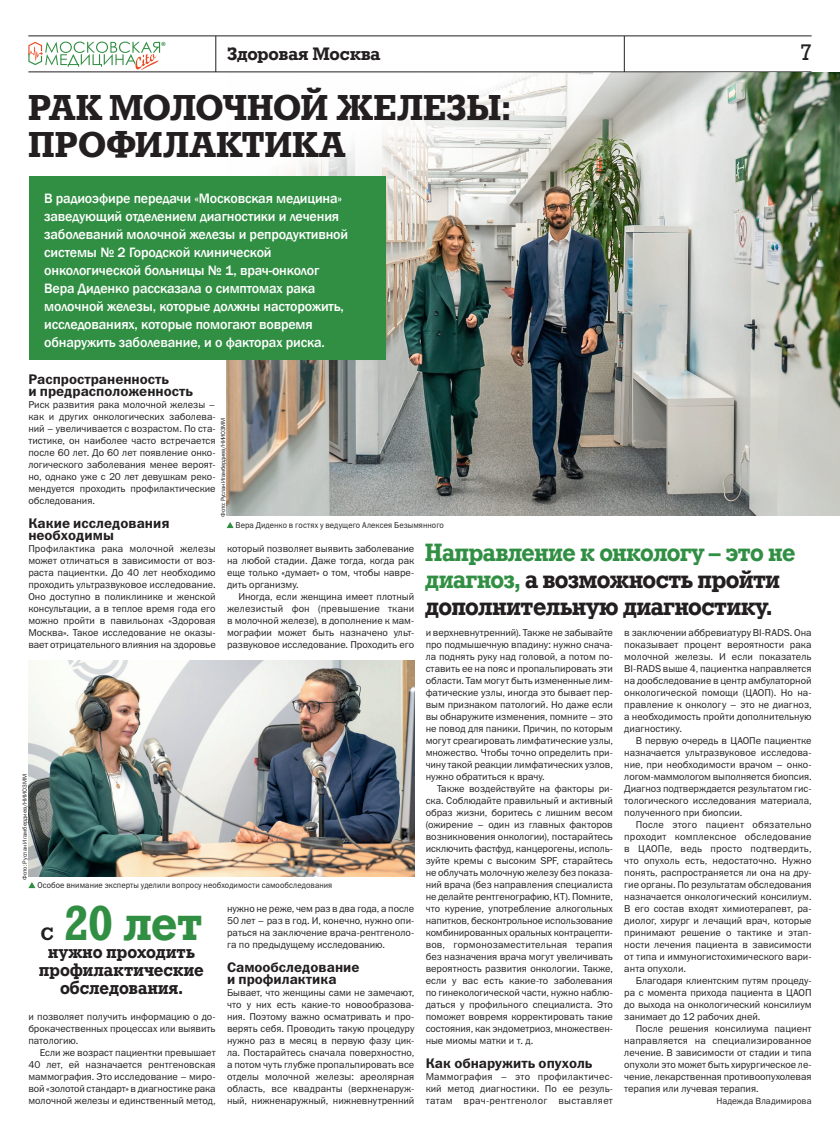
<style>
.page{position:relative;width:840px;height:1134px;background:#fff}
.page>*{position:absolute;margin:0;border:0;box-sizing:border-box;transform-origin:0 0}
.VINOS{font:700 49px "Geo Slb 712 Md BT";color:#318f43;scale:.95 1}
._01_ZAG_BIG{font:700 36px/37px "Geo Slb 712 Md BT";letter-spacing:.015em;color:#231f20}
.VINOS-2{font:700 25px/27px "Geo Slb 712 Md BT";letter-spacing:-.015em;color:#231f20;scale:.95 1}
.t1{font:22.5px "Geo Slb 712 Md BT";color:#231f20}
.VINOS-3{font:700 18px/18px "Geo Slb 712 Md BT";letter-spacing:.01em;color:#231f20;text-align:center;scale:.95 1}
._03_ТХТ{font:700 18px "Geo Slb 712 Md BT";letter-spacing:-.005em;color:#231f20}
._02_LID_BIG{font:500 14px/18px "Franklin Gothic";letter-spacing:-.01em;color:#fff}
._05_PODZAG{font:14px/12px "Franklin Gothic Demi ITC";color:#231f20}
._03_TEXT2{font:10px/12px "Franklin Gothic Book ITC";color:#231f20;text-align:justify}
._03_ТХТ-2{font:10px/12px "Franklin Gothic Book ITC";color:#231f20;text-align:justify}
._03_TEXT2-2{font:9px "Franklin Gothic Book ITC";letter-spacing:.005em;color:#231f20}
._04_PODPIS_FOTO{font:8.5px "Franklin Gothic Book ITC";letter-spacing:.01em;color:#231f20;scale:.94 1}
.FOTO{font:6px "Franklin Gothic Book ITC";letter-spacing:-.025em;color:#231f20}
.FOTO-2{font:6px "Franklin Gothic Book ITC";color:#231f20}
.t2{font:6px "Franklin Gothic Demi ITC";color:#318f43}
.s1{color:#318f43}
</style>
<div class="page">
<hr style="left:28px;top:36px;width:783px;height:1px;background:#231f20">
<hr style="left:28px;top:72px;width:783px;height:1px;background:#231f20">
<hr style="left:215px;top:36px;width:1px;height:36px;background:#231f20">
<hr style="left:623px;top:36px;width:1px;height:36px;background:#231f20">
<svg style="left:28px;top:42px;width:132px;height:28px"></svg>
<img style="left:227px;top:72px;width:612px;height:444px">
<div style="left:29px;top:176px;width:356px;height:184px;background:#318f43"></div>
<img style="left:28px;top:661px;width:386px;height:215px">
<svg style="left:226px;top:522px;width:7px;height:6px"></svg>
<svg style="left:28px;top:882px;width:7px;height:6px"></svg>
<p class="t2" style="left:161px;top:40px;width:6px">®</p>
<p class="_03_ТХТ" style="left:227px;top:42px;width:155px">Здоровая Москва</p>
<p class="_01_ZAG_BIG" style="left:29px;top:91px;width:484px">РАК МОЛОЧНОЙ ЖЕЛЕЗЫ:<br>ПРОФИЛАКТИКА</p>
<p class="_02_LID_BIG" style="left:44px;top:189px;width:305px">В радиоэфире передачи «Московская медицина» заведующий отделением диагностики и лечения заболеваний молочной железы и репродуктивной системы № 2 Городской клинической онкологической больницы № 1, врач-онколог Вера Диденко рассказала о симптомах рака молочной железы, которые должны насторожить, исследованиях, которые помогают вовремя обнаружить заболевание, и о факторах риска.</p>
<h3 class="t1" style="left:800px;top:38px;width:13px">7</h3>
<p class="_05_PODZAG" style="left:28px;top:374px;width:166px">Распространенность<br>и предрасположенность</p>
<p class="_03_ТХТ-2" style="left:28px;top:398px;width:189px">Риск развития рака молочной железы – как и других онкологических заболева&shy;ний – увеличивается с возрастом. По ста&shy;тистике, он наиболее часто встречается после 60 лет. До 60 лет появление онко&shy;логического заболевания менее вероят&shy;но, однако уже с 20 лет девушкам реко&shy;мендуется проходить профилактические обследования.</p>
<p class="_05_PODZAG" style="left:28px;top:518px;width:142px">Какие исследования необходимы</p>
<p class="_03_ТХТ-2" style="left:28px;top:542px;width:189px">Профилактика рака молочной железы может отличаться в зависимости от воз&shy;раста пациентки. До 40 лет необходимо проходить ультразвуковое исследование.<br>Оно доступно в поликлинике и женской консультации, а в теплое время года его можно пройти в павильонах «Здоровая Москва». Такое исследование не оказы&shy;вает отрицательного влияния на здоровье</p>
<p class="FOTO" style="left:219px;top:516px;width:100px;rotate:-90deg">Фото: Руслан Игамбердиев/НИИОЗММ</p>
<p class="_04_PODPIS_FOTO" style="left:235px;top:520px;width:223px">Вера Диденко в гостях у ведущего Алексея Безымянного</p>
<p class="VINOS-2" style="left:425px;top:540px;width:391px"><span class="s1">Направление к онкологу – это не диагноз,</span> а возможность пройти дополнительную диагностику.</p>
<p class="_03_TEXT2" style="left:227px;top:542px;width:189px">который позволяет выявить заболевание на любой стадии. Даже тогда, когда рак еще только «думает» о том, чтобы навре&shy;дить организму.</p>
<p class="_03_TEXT2" style="left:227px;top:590px;width:189px;text-indent:11px">Иногда, если женщина имеет плотный железистый фон (превышение ткани в молочной железе), в дополнение к мам&shy;мографии может быть назначено ульт&shy;развуковое исследование. Проходить его</p>
<p class="_03_ТХТ-2" style="left:425px;top:626px;width:189px">и верхневнутренний). Также не забывайте про подмышечную впадину: нужно снача&shy;ла поднять руку над головой, а потом по&shy;ставить ее на пояс и пропальпировать эти области. Там могут быть измененные лим&shy;фатические узлы, иногда это бывает пер&shy;вым признаком патологий. Но даже если вы обнаружите изменения, помните – это не повод для паники. Причин, по которым могут среагировать лимфатические узлы, множество. Чтобы точно определить при&shy;чину такой реакции лимфатических узлов, нужно обратиться к врачу.</p>
<p class="_03_TEXT2" style="left:425px;top:782px;width:189px;text-indent:11px">Также воздействуйте на факторы ри&shy;ска. Соблюдайте правильный и активный образ жизни, боритесь с лишним весом (ожирение – один из главных факторов возникновения онкологии), постарайтесь исключить фастфуд, канцерогены, исполь&shy;зуйте кремы с высоким SPF, старайтесь не облучать молочную железу без показа&shy;ний врача (без направления специалиста не делайте рентгенографию, КТ). Помните, что курение, употребление алкогольных напитков, бесконтрольное использование комбинированных оральных контрацепти&shy;вов, гормонозаместительная терапия без назначения врача могут увеличивать вероятность развития онкологии. Также, если у вас есть какие-то заболевания по гинекологической части, нужно наблю&shy;даться у профильного специалиста. Это поможет вовремя корректировать такие состояния, как эндометриоз, множествен&shy;ные миомы матки и т. д.</p>
<p class="_05_PODZAG" style="left:425px;top:1058px;width:168px">Как обнаружить опухоль</p>
<p class="_03_ТХТ-2" style="left:425px;top:1070px;width:189px">Маммография – это профилактичес&shy;кий метод диагностики. По ее резуль&shy;татам врач-рентгенолог выставляет</p>
<p class="_03_ТХТ-2" style="left:624px;top:626px;width:189px">в заключении аббревиатуру BI-RADS. Она показывает процент вероятности рака молочной железы. И если показатель BI-RADS выше 4, пациентка направляется на дообследование в центр амбулаторной онкологической помощи (ЦАОП). Но на&shy;правление к онкологу – это не диагноз, а необходимость пройти дополнительную диагностику.</p>
<p class="_03_TEXT2" style="left:624px;top:734px;width:189px;text-indent:11px">В первую очередь в ЦАОПе пациентке назначается ультразвуковое исследова&shy;ние, при необходимости врачом – онко&shy;логом-маммологом выполняется биопсия.<br>Диагноз подтверждается результатом гис&shy;тологического исследования материала, полученного при биопсии.</p>
<p class="_03_TEXT2" style="left:624px;top:818px;width:189px;text-indent:11px">После этого пациент обязательно проходит комплексное обследование в ЦАОПе, ведь просто подтвердить, что опухоль есть, недостаточно. Нужно понять, распространяется ли она на дру&shy;гие органы. По результатам обследования назначается онкологический консилиум.<br>В его состав входят химиотерапевт, ра&shy;диолог, хирург и лечащий врач, которые принимают решение о тактике и этап&shy;ности лечения пациента в зависимости от типа и иммуногистохимического вари&shy;анта опухоли.</p>
<p class="_03_TEXT2" style="left:624px;top:974px;width:189px;text-indent:11px">Благодаря клиентским путям процеду&shy;ра с момента прихода пациента в ЦАОП до выхода на онкологический консилиум занимает до 12 рабочих дней.</p>
<p class="_03_TEXT2" style="left:624px;top:1022px;width:189px;text-indent:11px">После решения консилиума пациент направляется на специализированное лечение. В зависимости от стадии и типа опухоли это может быть хирургическое ле&shy;чение, лекарственная противоопухолевая терапия или лучевая терапия.</p>
<p class="_03_TEXT2-2" style="left:716px;top:1095px;width:97px">Надежда Владимирова</p>
<p class="FOTO-2" style="left:21px;top:880px;width:108px;rotate:-90deg">Фото: Руслан Игамбердиев/НИИОЗММ</p>
<p class="_04_PODPIS_FOTO" style="left:37px;top:880px;width:315px">Особое внимание эксперты уделили вопросу необходимости самообследования</p>
<p class="VINOS" style="left:64px;top:891px;width:147px">20 лет</p>
<p class="VINOS-3" style="left:39px;top:944px;width:175px">нужно проходить профилактические обследования.</p>
<p class="_03_TEXT2" style="left:227px;top:902px;width:189px">нужно не реже, чем раз в два года, а после 50 лет – раз в год. И, конечно, нужно опи&shy;раться на заключение врача-рентгеноло&shy;га по предыдущему исследованию.</p>
<p class="_05_PODZAG" style="left:227px;top:962px;width:134px">Самообследование и профилактика</p>
<p class="_03_ТХТ-2" style="left:227px;top:986px;width:189px">Бывает, что женщины сами не замечают, что у них есть какие-то новообразова&shy;ния. Поэтому важно осматривать и про&shy;верять себя. Проводить такую процедуру нужно раз в месяц в первую фазу цик&shy;ла. Постарайтесь сначала поверхностно, а потом чуть глубже пропальпировать все отделы молочной железы: ареолярная область, все квадранты (верхненаруж&shy;ный, нижненаружный, нижневнутренний</p>
<p class="VINOS-3" style="left:41px;top:926px;width:15px">С</p>
<p class="_03_ТХТ-2" style="left:28px;top:1010px;width:189px">и позволяет получить информацию о до&shy;брокачественных процессах или выявить патологию.</p>
<p class="_03_TEXT2" style="left:28px;top:1046px;width:189px;text-indent:11px">Если же возраст пациентки превышает 40 лет, ей назначается рентгеновская маммография. Это исследование – миро&shy;вой «золотой стандарт» в диагностике рака молочной железы и единственный метод,</p>
</div>
